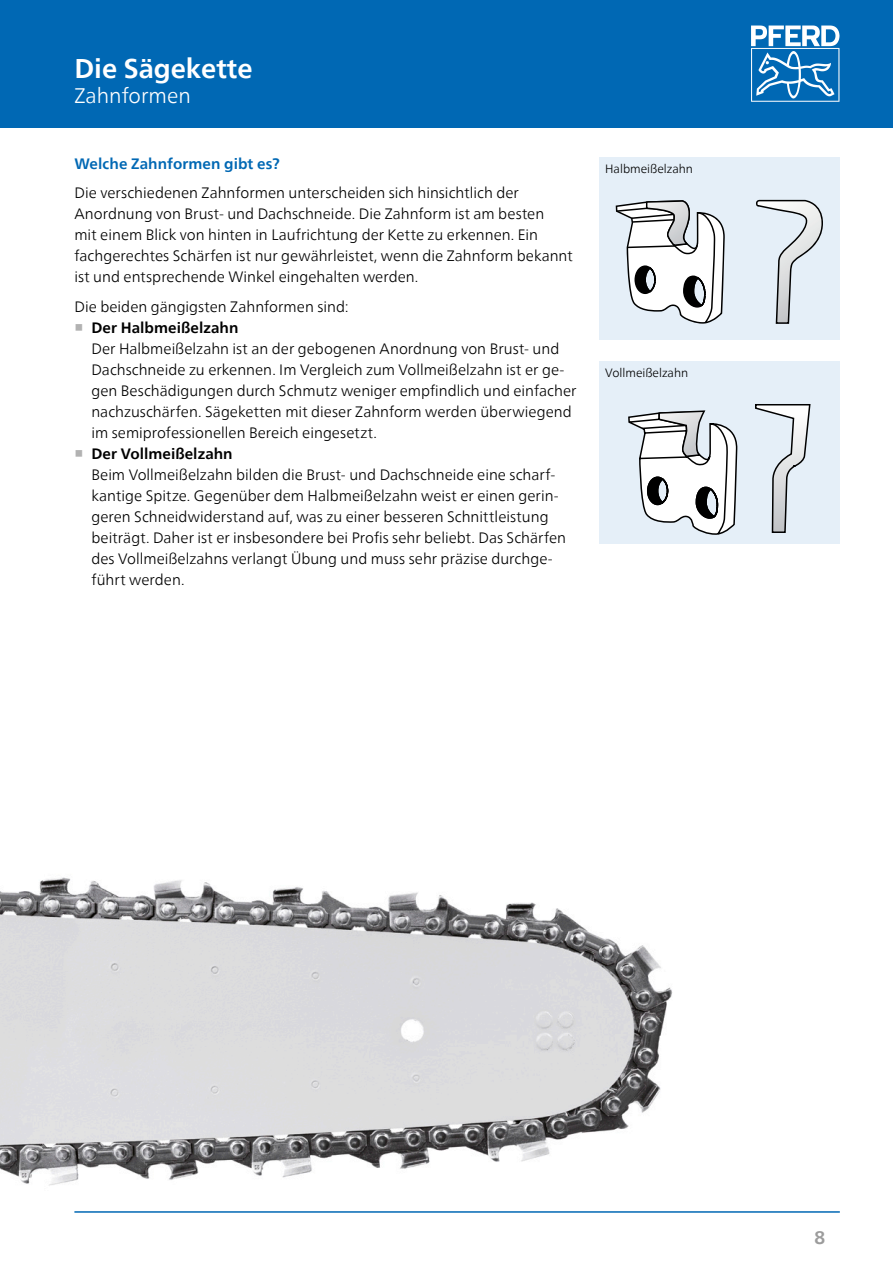
<style>
.page{position:relative;width:893px;height:1263px;background:#fff}
.page>*{position:absolute;margin:0;border:0;box-sizing:border-box;transform-origin:0 0}
.Ausgabenamen_Katalog{font:700 27px "Neue Frutiger World";color:#fff}
.Ausgabenamen_Katalog-2{font:300 21px "Neue Frutiger World";color:#fff}
.t1{font:700 18px "Neue Frutiger World";color:#9c9c9c}
.FT_10Pt{font:300 15px/21px "Neue Frutiger World";color:#000}
.Ueberschrift_Red_2sp{font:700 15px "Neue Frutiger World";letter-spacing:.005em;color:#0068b4}
.FT{font:300 12px "Neue Frutiger World";color:#000}
.s1{font-family:"Arial Unicode MS";font-weight:400;color:#b2b2b2}
.s2{font-weight:700}
</style>
<div class="page">
<div style="left:0;top:0;width:893px;height:128px;background:#0068b4"></div>
<svg style="left:751px;top:26px;width:88px;height:76px"></svg>
<hr style="left:74px;top:1211px;width:766px;height:2px;background:#0068b4">
<div style="left:599px;top:157px;width:241px;height:183px;background:#e5eff8"></div>
<svg style="left:756px;top:200px;width:67px;height:124px"></svg>
<svg style="left:616px;top:200px;width:109px;height:124px"></svg>
<div style="left:599px;top:361px;width:241px;height:183px;background:#e5eff8"></div>
<svg style="left:628px;top:404px;width:183px;height:131px"></svg>
<img style="left:0;top:877px;width:673px;height:309px">
<p class="Ausgabenamen_Katalog" style="left:74px;top:45px;width:180px">Die Sägekette</p>
<p class="Ausgabenamen_Katalog-2" style="left:74px;top:80px;width:118px">Zahnformen</p>
<p class="Ueberschrift_Red_2sp" style="left:74px;top:150px;width:207px">Welche Zahnformen gibt es?</p>
<p class="FT_10Pt" style="left:74px;top:183px;width:500px">Die verschiedenen Zahnformen unterscheiden sich hinsichtlich der Anordnung von Brust- und Dachschneide. Die Zahnform ist am besten<br>mit einem Blick von hinten in Laufrichtung der Kette zu erkennen. Ein fachgerechtes Schärfen ist nur gewährleistet, wenn die Zahnform bekannt ist und entsprechende Winkel eingehalten werden.</p>
<p class="FT_10Pt" style="left:74px;top:296px;width:276px">Die beiden gängigsten Zahnformen sind:</p>
<p class="FT_10Pt" style="left:91px;top:317px;width:487px;text-indent:-17px"><span class="s1">■</span> <span class="s2">Der Halbmeißelzahn<br></span>Der Halbmeißelzahn ist an der gebogenen Anordnung von Brust- und Dachschneide zu erkennen. Im Vergleich zum Vollmeißelzahn ist er ge&shy;gen Beschädigungen durch Schmutz weniger empfindlich und einfacher nachzuschärfen. Sägeketten mit dieser Zahnform werden überwiegend im semiprofessionellen Bereich eingesetzt.</p>
<p class="FT_10Pt" style="left:91px;top:443px;width:476px;text-indent:-17px"><span class="s1">■</span> <span class="s2">Der Vollmeißelzahn<br></span>Beim Vollmeißelzahn bilden die Brust- und Dachschneide eine scharf&shy;kantige Spitze. Gegenüber dem Halbmeißelzahn weist er einen gerin&shy;geren Schneidwiderstand auf, was zu einer besseren Schnittleistung beiträgt. Daher ist er insbesondere bei Profis sehr beliebt. Das Schärfen des Vollmeißelzahns verlangt Übung und muss sehr präzise durchge&shy;führt werden.</p>
<p class="FT" style="left:605px;top:159px;width:89px">Halbmeißelzahn</p>
<p class="FT" style="left:605px;top:364px;width:85px">Vollmeißelzahn</p>
<p class="t1" style="left:814px;top:1221px;width:12px">8</p>
</div>
